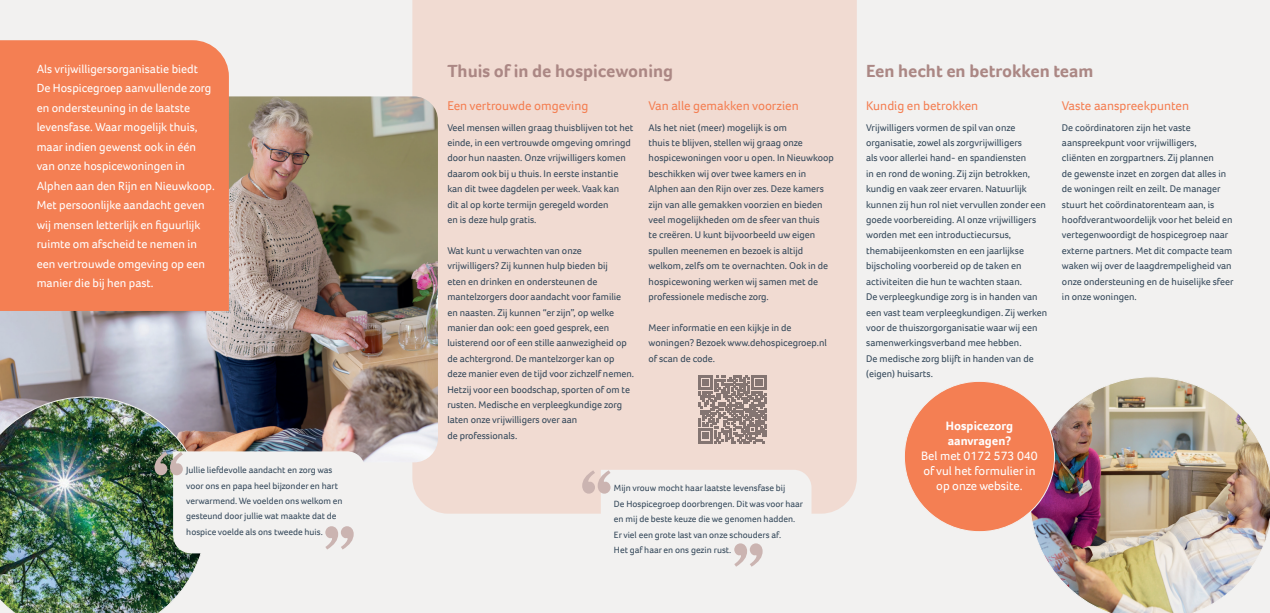
<style>
.page{position:relative;width:1270px;height:613px;background:#fff}
.page>*{position:absolute;margin:0;border:0;box-sizing:border-box;transform-origin:0 0}
.t1{font:700 18px "Foco";color:#ab8784}
.t2{font:13px "Foco";color:#f47f53}
.t3{font:12.6px/14.9px "Foco";color:#fff;text-align:center}
.t4{font:700 12.6px/14.9px "Foco";color:#fff}
.t5{font:12.1px/19.4px "Foco";color:#fff}
.t6{font:10px/15.4px "Foco";color:#34485a}
.t7{font:9.3px/15.4px "Foco";color:#34485a}
</style>
<div class="page">
<div style="left:0;top:0;width:1270px;height:612px;background:#f2f1f0"></div>
<div style="left:412px;top:0;width:445px;height:513px;background:#f1dbd2"></div>
<img style="left:0;top:96px;width:438px;height:366px">
<div style="left:0;top:40px;width:229px;height:271px;background:#f47f53"></div>
<svg style="left:698px;top:375px;width:68px;height:68px"></svg>
<img style="left:1029px;top:377px;width:241px;height:235px">
<img style="left:0;top:396px;width:207px;height:216px">
<svg style="left:582px;top:469px;width:229px;height:98px"></svg>
<svg style="left:154px;top:451px;width:211px;height:102px"></svg>
<div style="left:904px;top:381px;width:150px;height:150px;background:#f47f53;border-radius:50%"></div>
<p class="t5" style="left:37px;top:59px;width:180px">Als vrijwilligersorganisatie biedt<br>De Hospicegroep aanvullende zorg en ondersteuning in de laatste levensfase. Waar mogelijk thuis, maar indien gewenst ook in één van onze hospicewoningen in<br>Alphen aan den Rijn en Nieuwkoop.<br>Met persoonlijke aandacht geven wij mensen letterlijk en figuurlijk ruimte om afscheid te nemen in een vertrouwde omgeving op een manier die bij hen past.</p>
<h1 class="t1" style="left:447px;top:59px;width:227px">Thuis of in de hospicewoning</h1>
<h1 class="t1" style="left:866px;top:59px;width:229px">Een hecht en betrokken team</h1>
<h2 class="t2" style="left:447px;top:97px;width:143px">Een vertrouwde omgeving</h2>
<p class="t6" style="left:447px;top:119px;width:187px">Veel mensen willen graag thuisblijven tot het einde, in een vertrouwde omgeving omringd door hun naasten. Onze vrijwilligers komen daarom ook bij u thuis. In eerste instantie kan dit twee dagdelen per week. Vaak kan<br>dit al op korte termijn geregeld worden<br>en is deze hulp gratis.</p>
<p class="t6" style="left:447px;top:242px;width:188px">Wat kunt u verwachten van onze vrijwilligers? Zij kunnen hulp bieden bij<br>eten en drinken en ondersteunen de mantelzorgers door aandacht voor familie<br>en naasten. Zij kunnen “er zijn”, op welke manier dan ook: een goed gesprek, een luisterend oor of een stille aanwezigheid op de achtergrond. De mantelzorger kan op deze manier even de tijd voor zichzelf nemen.<br>Hetzij voor een boodschap, sporten of om te rusten. Medische en verpleegkundige zorg laten onze vrijwilligers over aan<br>de professionals.</p>
<h2 class="t2" style="left:866px;top:97px;width:114px">Kundig en betrokken</h2>
<p class="t6" style="left:866px;top:119px;width:183px">Vrijwilligers vormen de spil van onze organisatie, zowel als zorgvrijwilligers<br>als voor allerlei hand- en spandiensten<br>in en rond de woning. Zij zijn betrokken, kundig en vaak zeer ervaren. Natuurlijk kunnen zij hun rol niet vervullen zonder een goede voorbereiding. Al onze vrijwilligers worden met een introductiecursus, themabijeenkomsten en een jaarlijkse bijscholing voorbereid op de taken en activiteiten die hun te wachten staan.<br>De verpleegkundige zorg is in handen van een vast team verpleegkundigen. Zij werken voor de thuiszorgorganisatie waar wij een samenwerkingsverband mee hebben.<br>De medische zorg blijft in handen van de (eigen) huisarts.</p>
<h2 class="t2" style="left:1062px;top:97px;width:129px">Vaste aanspreekpunten</h2>
<p class="t6" style="left:1062px;top:119px;width:173px">De coördinatoren zijn het vaste aanspreekpunt voor vrijwilligers,<br>cliënten en zorgpartners. Zij plannen<br>de gewenste inzet en zorgen dat alles in de woningen reilt en zeilt. De manager stuurt het coördinatorenteam aan, is hoofdverantwoordelijk voor het beleid en vertegenwoordigt de hospicegroep naar externe partners. Met dit compacte team waken wij over de laagdrempeligheid van onze ondersteuning en de huiselijke sfeer in onze woningen.</p>
<h2 class="t2" style="left:649px;top:97px;width:152px">Van alle gemakken voorzien</h2>
<p class="t6" style="left:649px;top:119px;width:187px">Als het niet (meer) mogelijk is om<br>thuis te blijven, stellen wij graag onze hospicewoningen voor u open. In Nieuwkoop beschikken wij over twee kamers en in Alphen aan den Rijn over zes. Deze kamers zijn van alle gemakken voorzien en bieden veel mogelijkheden om de sfeer van thuis<br>te creëren. U kunt bijvoorbeeld uw eigen spullen meenemen en bezoek is altijd welkom, zelfs om te overnachten. Ook in de hospicewoning werken wij samen met de professionele medische zorg.</p>
<p class="t6" style="left:649px;top:319px;width:180px">Meer informatie en een kijkje in de woningen? Bezoek www.dehospicegroep.nl of scan de code.</p>
<p class="t4" style="left:946px;top:418px;width:69px">Hospicezorg aanvragen?</p>
<p class="t3" style="left:921px;top:448px;width:118px">Bel met 0172 573 040 of vul het formulier in op onze website.</p>
<p class="t7" style="left:186px;top:462px;width:158px">Jullie liefdevolle aandacht en zorg was voor ons en papa heel bijzonder en hart verwarmend. We voelden ons welkom en gesteund door jullie wat maakte dat de hospice voelde als ons tweede huis.</p>
<p class="t7" style="left:614px;top:480px;width:191px">Mijn vrouw mocht haar laatste levensfase bij<br>De Hospicegroep doorbrengen. Dit was voor haar en mij de beste keuze die we genomen hadden.<br>Er viel een grote last van onze schouders af.<br>Het gaf haar en ons gezin rust.</p>
</div>
